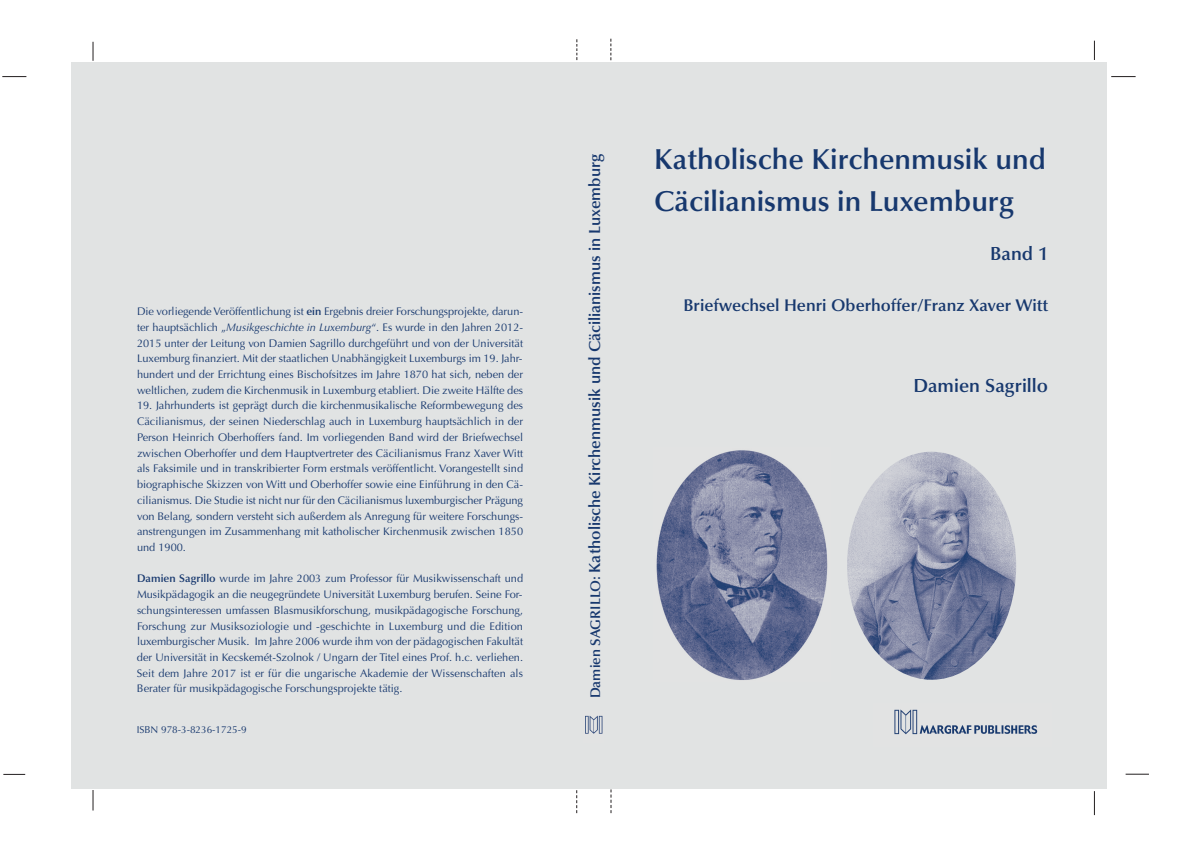
<style>
.page{position:relative;width:1188px;height:851px;background:#fff}
.page>*{position:absolute;margin:0;border:0;box-sizing:border-box;transform-origin:0 0}
.t1{font:600 29px/42px "Optima LT";color:#17386e}
.t2{font:600 19px "Optima LT";color:#17386e}
.t3{font:600 17px "Optima LT";color:#17386e}
.t4{font:600 16px "Optima LT";color:#17386e}
.t5{font:11px/15.7px "Optima";color:#17386e;text-align:justify}
.t6{font:10px "Optima";color:#17386e}
.s1{font-family:"Optima LT";font-weight:600}
.s2{font-style:italic}
.s3{font-size:14px}
</style>
<div class="page">
<div style="left:71px;top:62px;width:1036px;height:726px;background:#e1e3e3"></div>
<img style="left:894px;top:709px;width:144px;height:26px">
<img style="left:585px;top:715px;width:18px;height:19px">
<svg style="left:92px;top:42px;width:2px;height:19px"></svg>
<svg style="left:2px;top:76px;width:24px;height:1px"></svg>
<svg style="left:576px;top:39px;width:1px;height:21px"></svg>
<svg style="left:610px;top:39px;width:1px;height:21px"></svg>
<svg style="left:1094px;top:41px;width:1px;height:19px"></svg>
<svg style="left:1111px;top:76px;width:24px;height:1px"></svg>
<svg style="left:1125px;top:773px;width:24px;height:1px"></svg>
<svg style="left:1094px;top:791px;width:1px;height:24px"></svg>
<svg style="left:576px;top:790px;width:1px;height:23px"></svg>
<svg style="left:610px;top:789px;width:1px;height:24px"></svg>
<svg style="left:92px;top:790px;width:1px;height:20px"></svg>
<svg style="left:3px;top:773px;width:22px;height:1px"></svg>
<img style="left:656px;top:450px;width:172px;height:230px">
<img style="left:847px;top:451px;width:169px;height:228px">
<p class="t5" style="left:137px;top:303px;width:387px">Die vorliegendeVeröffentlichung ist <span class="s1">ein</span> Ergebnis dreier Forschungsprojekte, darun&shy;ter hauptsächlich „<span class="s2">Musikgeschichte in Luxemburg</span>“. Es wurde in den Jahren 2012- 2015 unter der Leitung von Damien Sagrillo durchgeführt und von der Universität Luxemburg finanziert. Mit der staatlichen Unabhängigkeit Luxemburgs im 19. Jahr&shy;hundert und der Errichtung eines Bischofsitzes im Jahre 1870 hat sich, neben der weltlichen, zudem die Kirchenmusik in Luxemburg etabliert. Die zweite Hälfte des</p>
<p class="t5" style="left:137px;top:398px;width:388px">19. Jahrhunderts ist geprägt durch die kirchenmusikalische Reformbewegung des Cäcilianismus, der seinen Niederschlag auch in Luxemburg hauptsächlich in der Person Heinrich Oberhoffers fand. Im vorliegenden Band wird der Briefwechsel zwischen Oberhoffer und dem Hauptvertreter des Cäcilianismus Franz Xaver Witt als Faksimile und in transkribierter Form erstmals veröffentlicht. Vorangestellt sind biographische Skizzen von Witt und Oberhoffer sowie eine Einführung in den Cä&shy;cilianismus. Die Studie ist nicht nur für den Cäcilianismus luxemburgischer Prägung von Belang, sondern versteht sich außerdem als Anregung für weitere Forschungs&shy;anstrengungen im Zusammenhang mit katholischer Kirchenmusik zwischen 1850 und 1900.</p>
<p class="t5" style="left:137px;top:571px;width:388px"><span class="s1">Damien Sagrillo</span> wurde im Jahre 2003 zum Professor für Musikwissenschaft und Musikpädagogik an die neugegründete Universität Luxemburg berufen. Seine For&shy;schungsinteressen umfassen Blasmusikforschung, musikpädagogische Forschung, Forschung zur Musiksoziologie und -geschichte in Luxemburg und die Edition luxemburgischer Musik. Im Jahre 2006 wurde ihm von der pädagogischen Fakultät der Universität in Kecskemét-Szolnok / Ungarn der Titel eines Prof. h.c. verliehen.<br>Seit dem Jahre 2017 ist er für die ungarische Akademie der Wissenschaften als Berater für musikpädagogische Forschungsprojekte tätig.</p>
<p class="t6" style="left:137px;top:723px;width:112px">ISBN 978-3-8236-1725-9</p>
<h3 class="t4" style="left:585px;top:698px;width:546px;rotate:-90deg"><span class="s3">Damien SAGRILLO:</span> Katholische Kirchenmusik und Cäcilianismus in Luxemburg</h3>
<h1 class="t1" style="left:654px;top:138px;width:393px">Katholische Kirchenmusik und<br>Cäcilianismus in Luxemburg</h1>
<h2 class="t2" style="left:990px;top:242px;width:59px">Band 1</h2>
<h3 class="t3" style="left:683px;top:295px;width:366px">Briefwechsel Henri Oberhoffer/Franz Xaver Witt</h3>
<h2 class="t2" style="left:913px;top:374px;width:136px">Damien Sagrillo</h2>
</div>
